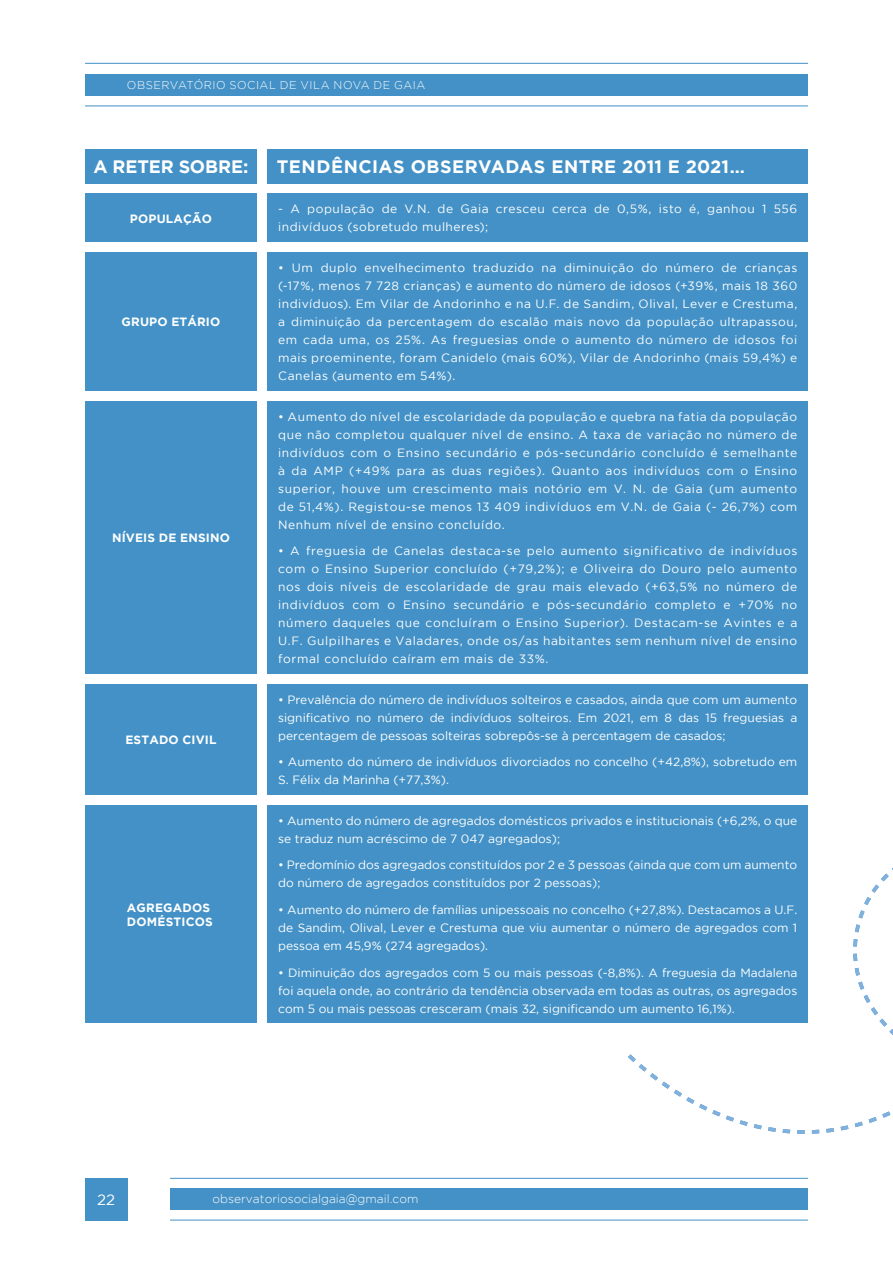
<style>
.page{position:relative;width:893px;height:1263px;background:#fff}
.page>*{position:absolute;margin:0;border:0;box-sizing:border-box;transform-origin:0 0}
.t1{font:700 18px "Gotham";letter-spacing:.015em;color:#fff}
.t2{font:700 18px "Gotham";letter-spacing:-.005em;color:#fff}
.t3{font:15px "Gotham";color:#fff}
.t4{font:12px/18px "Gotham";color:#fff;text-align:justify}
.t5{font:12px/18px "Gotham";letter-spacing:.045em;color:#fff}
.t6{font:700 12px/14.4px "Gotham";letter-spacing:.015em;color:#fff}
.t7{font:300 12px "Gotham";color:#fff}
.t8{font:300 11.25px "Gotham";letter-spacing:.045em;color:#fff}
</style>
<div class="page">
<svg style="left:869px;top:1111px;width:21px;height:12px"></svg>
<svg style="left:855px;top:1122px;width:8px;height:5px"></svg>
<svg style="left:841px;top:1125px;width:7px;height:5px"></svg>
<svg style="left:826px;top:1128px;width:8px;height:4px"></svg>
<svg style="left:812px;top:1130px;width:7px;height:4px"></svg>
<svg style="left:797px;top:1130px;width:8px;height:4px"></svg>
<svg style="left:783px;top:1129px;width:7px;height:4px"></svg>
<svg style="left:768px;top:1127px;width:8px;height:5px"></svg>
<svg style="left:754px;top:1124px;width:8px;height:5px"></svg>
<svg style="left:740px;top:1120px;width:8px;height:6px"></svg>
<svg style="left:726px;top:1115px;width:8px;height:6px"></svg>
<svg style="left:855px;top:968px;width:38px;height:67px"></svg>
<svg style="left:853px;top:954px;width:4px;height:7px"></svg>
<svg style="left:853px;top:939px;width:4px;height:7px"></svg>
<svg style="left:855px;top:924px;width:5px;height:8px"></svg>
<svg style="left:859px;top:868px;width:34px;height:50px"></svg>
<svg style="left:628px;top:1054px;width:92px;height:62px"></svg>
<hr style="left:85px;top:63px;width:723px;height:1px;background:#4391c6">
<hr style="left:85px;top:106px;width:723px;height:1px;background:#4391c6">
<hr style="left:170px;top:1178px;width:638px;height:1px;background:#4391c6">
<hr style="left:170px;top:1220px;width:638px;height:1px;background:#4391c6">
<div style="left:85px;top:74px;width:723px;height:21px;background:#4391c6"></div>
<div style="left:170px;top:1188px;width:638px;height:22px;background:#4391c6"></div>
<div style="left:85px;top:1178px;width:43px;height:42px;background:#4391c6"></div>
<div style="left:85px;top:149px;width:172px;height:34px;background:#4391c6"></div>
<div style="left:268px;top:149px;width:540px;height:34px;background:#4391c6"></div>
<div style="left:268px;top:805px;width:540px;height:218px;background:#4391c6"></div>
<div style="left:268px;top:194px;width:540px;height:48px;background:#4391c6"></div>
<div style="left:85px;top:194px;width:172px;height:48px;background:#4391c6"></div>
<div style="left:268px;top:252px;width:540px;height:139px;background:#4391c6"></div>
<div style="left:85px;top:252px;width:172px;height:139px;background:#4391c6"></div>
<div style="left:268px;top:401px;width:540px;height:273px;background:#4391c6"></div>
<div style="left:85px;top:401px;width:172px;height:273px;background:#4391c6"></div>
<div style="left:85px;top:805px;width:172px;height:218px;background:#4391c6"></div>
<div style="left:268px;top:684px;width:540px;height:111px;background:#4391c6"></div>
<div style="left:85px;top:684px;width:172px;height:111px;background:#4391c6"></div>
<p class="t8" style="left:127px;top:79px;width:300px">OBSERVATÓRIO SOCIAL DE VILA NOVA DE GAIA</p>
<h1 class="t2" style="left:94px;top:156px;width:156px">A RETER SOBRE:</h1>
<h1 class="t1" style="left:277px;top:156px;width:469px">TENDÊNCIAS OBSERVADAS ENTRE 2011 E 2021…</h1>
<p class="t6" style="left:130px;top:211px;width:83px">POPULAÇÃO</p>
<p class="t6" style="left:122px;top:314px;width:100px">GRUPO ETÁRIO</p>
<p class="t6" style="left:112px;top:530px;width:119px">NÍVEIS DE ENSINO</p>
<p class="t6" style="left:125px;top:732px;width:93px">ESTADO CIVIL</p>
<p class="t6" style="left:127px;top:900px;width:87px">AGREGADOS<br>DOMÉSTICOS</p>
<p class="t5" style="left:278px;top:200px;width:521px">- A população de V.N. de Gaia cresceu cerca de 0,5%, isto é, ganhou 1 556 indivíduos (sobretudo mulheres);</p>
<p class="t4" style="left:278px;top:258px;width:521px">• Um duplo envelhecimento traduzido na diminuição do número de crianças (-17%, menos 7 728 crianças) e aumento do número de idosos (+39%, mais 18 360 indivíduos). Em Vilar de Andorinho e na U.F. de Sandim, Olival, Lever e Crestuma, a diminuição da percentagem do escalão mais novo da população ultrapassou, em cada uma, os 25%. As freguesias onde o aumento do número de idosos foi mais proeminente, foram Canidelo (mais 60%), Vilar de Andorinho (mais 59,4%) e Canelas (aumento em 54%).</p>
<p class="t4" style="left:278px;top:407px;width:521px">• Aumento do nível de escolaridade da população e quebra na fatia da população que não completou qualquer nível de ensino. A taxa de variação no número de indivíduos com o Ensino secundário e pós-secundário concluído é semelhante à da AMP (+49% para as duas regiões). Quanto aos indivíduos com o Ensino superior, houve um crescimento mais notório em V. N. de Gaia (um aumento de 51,4%). Registou-se menos 13 409 indivíduos em V.N. de Gaia (- 26,7%) com Nenhum nível de ensino concluído.</p>
<p class="t4" style="left:278px;top:542px;width:521px">• A freguesia de Canelas destaca-se pelo aumento significativo de indivíduos com o Ensino Superior concluído (+79,2%); e Oliveira do Douro pelo aumento nos dois níveis de escolaridade de grau mais elevado (+63,5% no número de indivíduos com o Ensino secundário e pós-secundário completo e +70% no número daqueles que concluíram o Ensino Superior). Destacam-se Avintes e a U.F. Gulpilhares e Valadares, onde os/as habitantes sem nenhum nível de ensino formal concluído caíram em mais de 33%.</p>
<p class="t4" style="left:278px;top:690px;width:521px">• Prevalência do número de indivíduos solteiros e casados, ainda que com um aumento significativo no número de indivíduos solteiros. Em 2021, em 8 das 15 freguesias a percentagem de pessoas solteiras sobrepôs-se à percentagem de casados;</p>
<p class="t4" style="left:278px;top:753px;width:521px">• Aumento do número de indivíduos divorciados no concelho (+42,8%), sobretudo em<br>S. Félix da Marinha (+77,3%).</p>
<p class="t4" style="left:278px;top:811px;width:521px">• Aumento do número de agregados domésticos privados e institucionais (+6,2%, o que se traduz num acréscimo de 7 047 agregados);</p>
<p class="t4" style="left:278px;top:856px;width:521px">• Predomínio dos agregados constituídos por 2 e 3 pessoas (ainda que com um aumento do número de agregados constituídos por 2 pessoas);</p>
<p class="t4" style="left:278px;top:900px;width:521px">• Aumento do número de famílias unipessoais no concelho (+27,8%). Destacamos a U.F. de Sandim, Olival, Lever e Crestuma que viu aumentar o número de agregados com 1 pessoa em 45,9% (274 agregados).</p>
<p class="t4" style="left:278px;top:963px;width:521px">• Diminuição dos agregados com 5 ou mais pessoas (-8,8%). A freguesia da Madalena foi aquela onde, ao contrário da tendência observada em todas as outras, os agregados com 5 ou mais pessoas cresceram (mais 32, significando um aumento 16,1%).</p>
<p class="t3" style="left:97px;top:1191px;width:19px">22</p>
<p class="t7" style="left:213px;top:1192px;width:207px">observatoriosocialgaia@gmail.com</p>
</div>
